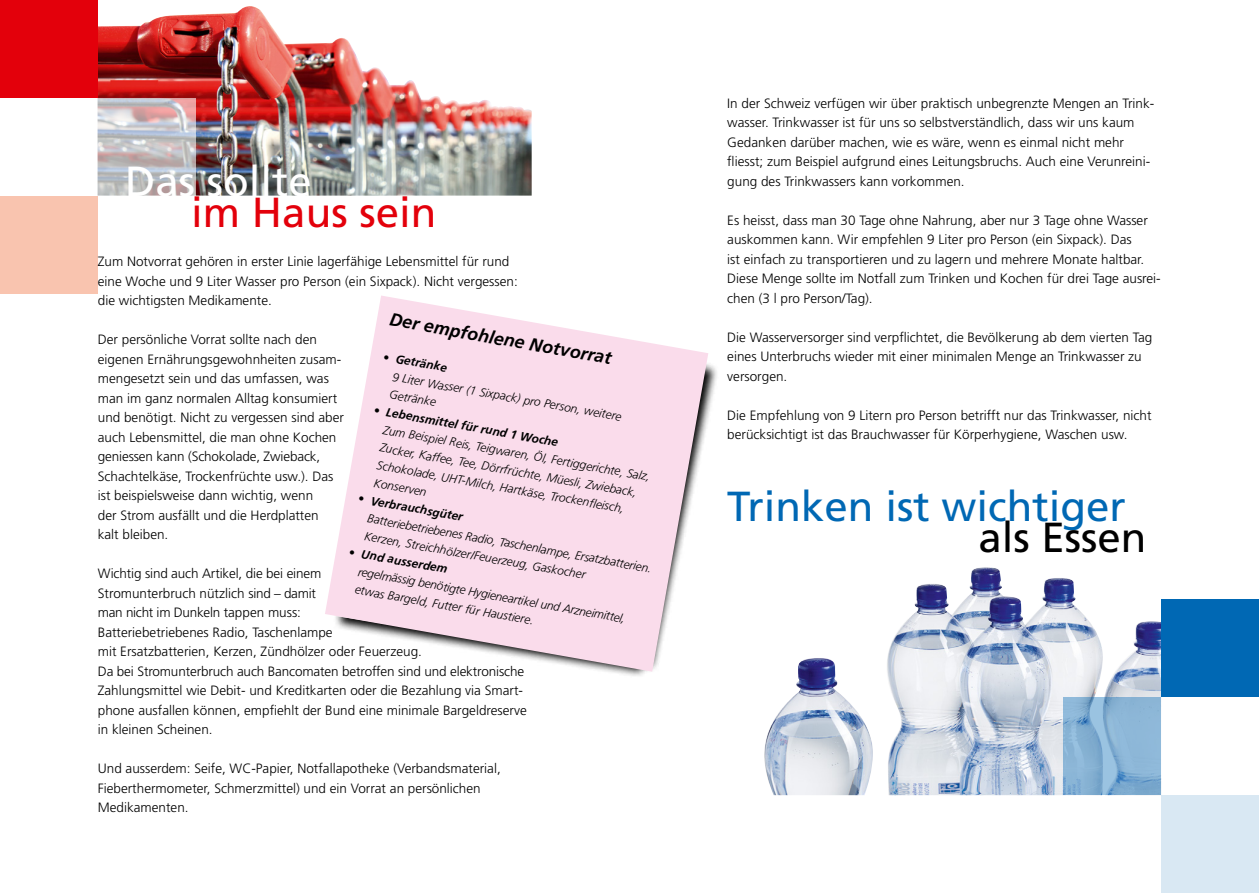
<style>
.page{position:relative;width:1259px;height:893px;background:#fff}
.page>*{position:absolute;margin:0;border:0;box-sizing:border-box;transform-origin:0 0}
.t1{font:42px "Frutiger";color:#0068b4}
.t2{font:42px "Frutiger";color:#e3000b}
.t3{font:42px "Frutiger";color:#fff}
.t4{font:42px "Frutiger";color:#000}
.t5{font:italic 700 18px "Frutiger";color:#000}
.t6{font:300 13.5px/19.5px "Frutiger";color:#000}
.t7{font:italic 300 12px/18px "Frutiger";color:#000}
.t8{font:italic 700 12px "Frutiger";color:#000}
</style>
<div class="page">
<img style="left:764px;top:567px;width:397px;height:228px">
<img style="left:98px;top:6px;width:433px;height:190px">
<div style="left:0;top:196px;width:98px;height:97px;background:#f9c4af"></div>
<div style="left:0;top:0;width:98px;height:98px;background:#e3000b"></div>
<svg style="left:1063px;top:697px;width:98px;height:98px;background:#87b2d4"></svg>
<div style="left:1161px;top:600px;width:98px;height:97px;background:#0068b4"></div>
<svg style="left:98px;top:98px;width:98px;height:98px;background:#c6bfc2"></svg>
<div style="left:1161px;top:795px;width:98px;height:98px;background:#d9e8f3"></div>
<svg style="left:325px;top:296px;width:383px;height:376px;fill:#fadceb"></svg>
<h1 class="t3" style="left:125px;top:157px;width:188px">Das sollte</h1>
<h1 class="t2" style="left:191px;top:188px;width:247px">im Haus sein</h1>
<p class="t6" style="left:98px;top:252px;width:421px">Zum Notvorrat gehören in erster Linie lagerfähige Lebensmittel für rund eine Woche und 9 Liter Wasser pro Person (ein Sixpack). Nicht vergessen: die wichtigsten Medikamente.</p>
<p class="t6" style="left:98px;top:330px;width:248px">Der persönliche Vorrat sollte nach den eigenen Ernährungsgewohnheiten zusam&shy;mengesetzt sein und das umfassen, was man im ganz normalen Alltag konsumiert und benötigt. Nicht zu vergessen sind aber auch Lebensmittel, die man ohne Kochen geniessen kann (Schokolade, Zwieback, Schachtelkäse, Trockenfrüchte usw.). Das ist beispielsweise dann wichtig, wenn<br>der Strom ausfällt und die Herdplatten<br>kalt bleiben.</p>
<p class="t6" style="left:98px;top:564px;width:430px">Wichtig sind auch Artikel, die bei einem<br>Stromunterbruch nützlich sind – damit<br>man nicht im Dunkeln tappen muss:<br>Batteriebetriebenes Radio, Taschenlampe<br>mit Ersatzbatterien, Kerzen, Zündhölzer oder Feuerzeug.<br>Da bei Stromunterbruch auch Bancomaten betroffen sind und elektronische Zahlungsmittel wie Debit- und Kreditkarten oder die Bezahlung via Smart&shy;phone ausfallen können, empfiehlt der Bund eine minimale Bargeldreserve in kleinen Scheinen.</p>
<p class="t6" style="left:98px;top:759px;width:404px">Und ausserdem: Seife, WC-Papier, Notfallapotheke (Verbandsmaterial,<br>Fieberthermometer, Schmerzmittel) und ein Vorrat an persönlichen<br>Medikamenten.</p>
<h2 class="t5" style="left:392px;top:309px;width:227px;rotate:10deg">Der empfohlene Notvorrat</h2>
<p class="t8" style="left:384px;top:349px;width:66px;rotate:10deg">• Getränke</p>
<p class="t7" style="left:394px;top:368px;width:234px;rotate:10deg">9 Liter Wasser (1 Sixpack) pro Person, weitere<br>Getränke</p>
<p class="t8" style="left:375px;top:403px;width:189px;rotate:10deg">• Lebensmittel für rund 1 Woche</p>
<p class="t7" style="left:385px;top:421px;width:272px;rotate:10deg">Zum Beispiel Reis, Teigwaren, Öl, Fertiggerichte, Salz, Zucker, Kaffee, Tee, Dörrfrüchte, Müesli, Zwieback, Schokolade, UHT-Milch, Hartkäse, Trockenfl eisch, Konserven</p>
<p class="t8" style="left:359px;top:491px;width:108px;rotate:10deg">• Verbrauchsgüter</p>
<p class="t7" style="left:369px;top:509px;width:290px;rotate:10deg">Batteriebetriebenes Radio, Taschenlampe, Ersatzbatterien.<br>Kerzen, Streichhölzer/Feuerzeug, Gaskocher</p>
<p class="t8" style="left:350px;top:544px;width:102px;rotate:10deg">• Und ausserdem</p>
<p class="t7" style="left:360px;top:563px;width:273px;rotate:10deg">regelmässig benötigte Hygieneartikel und Arzneimittel, etwas Bargeld, Futter für Haustiere.</p>
<p class="t6" style="left:727px;top:94px;width:428px">In der Schweiz verfügen wir über praktisch unbegrenzte Mengen an Trink&shy;wasser. Trinkwasser ist für uns so selbstverständlich, dass wir uns kaum Gedanken darüber machen, wie es wäre, wenn es einmal nicht mehr fliesst; zum Beispiel aufgrund eines Leitungsbruchs. Auch eine Verunreini&shy;gung des Trinkwassers kann vorkommen.</p>
<p class="t6" style="left:727px;top:211px;width:435px">Es heisst, dass man 30 Tage ohne Nahrung, aber nur 3 Tage ohne Wasser auskommen kann. Wir empfehlen 9 Liter pro Person (ein Sixpack). Das<br>ist einfach zu transportieren und zu lagern und mehrere Monate haltbar.<br>Diese Menge sollte im Notfall zum Trinken und Kochen für drei Tage ausrei&shy;chen (3 l pro Person/Tag).</p>
<p class="t6" style="left:727px;top:328px;width:426px">Die Wasserversorger sind verpflichtet, die Bevölkerung ab dem vierten Tag eines Unterbruchs wieder mit einer minimalen Menge an Trinkwasser zu versorgen.</p>
<p class="t6" style="left:727px;top:406px;width:426px">Die Empfehlung von 9 Litern pro Person betrifft nur das Trinkwasser, nicht berücksichtigt ist das Brauchwasser für Körperhygiene, Waschen usw.</p>
<h1 class="t1" style="left:727px;top:481px;width:400px">Trinken ist wichtiger</h1>
<h1 class="t4" style="left:978px;top:513px;width:170px">als Essen</h1>
</div>
